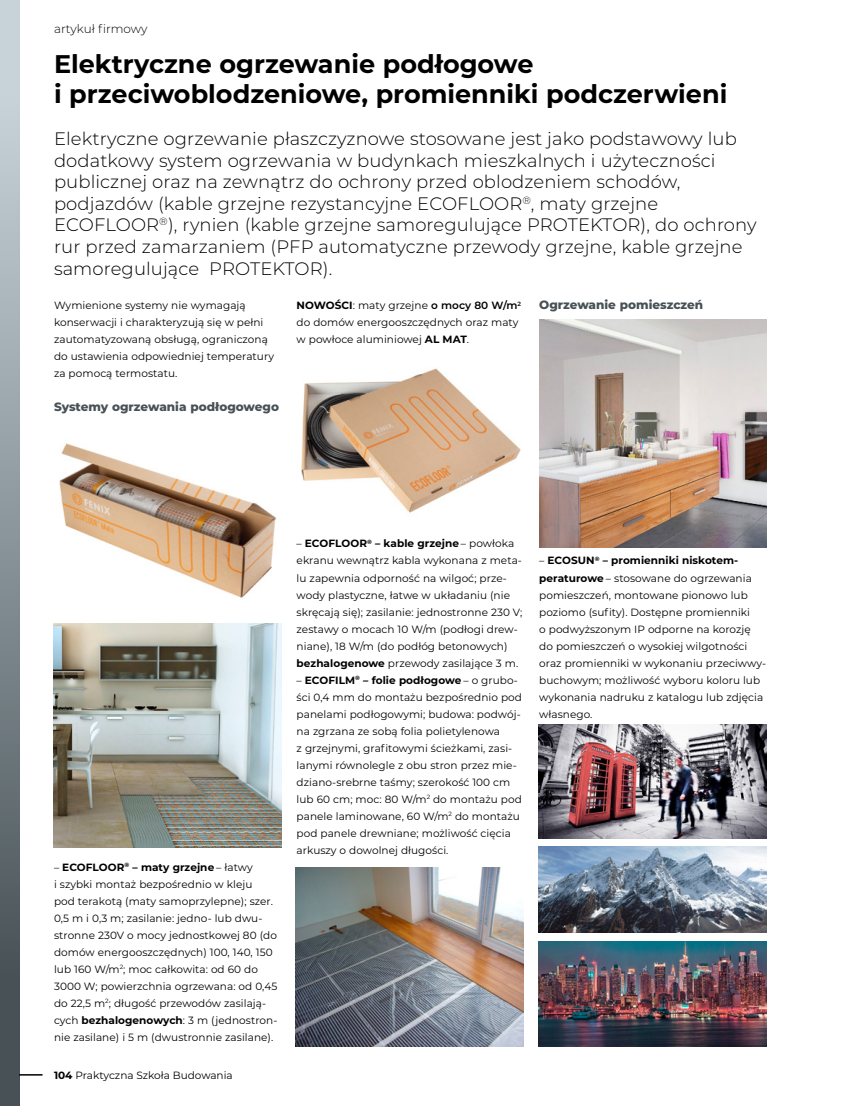
<style>
.page{position:relative;width:851px;height:1106px;background:#fff}
.page>*{position:absolute;margin:0;border:0;box-sizing:border-box;transform-origin:0 0}
.t1{font:700 25.5px/30.6px "Montserrat";color:#000}
.t2{font:300 18px/21.6px "Montserrat";letter-spacing:.005em;color:#000}
.t3{font:800 12px "Montserrat";color:#485156}
.t4{font:300 12px "Montserrat";color:#000}
.t5{font:10.5px/17px "Montserrat";letter-spacing:.005em;color:#000}
.s1{font-weight:700}
.s2{font-weight:600}
</style>
<div class="page">
<div style="left:0;top:0;width:19px;height:1106px;background:linear-gradient(to bottom,#d2dde5,#3c464a)"></div>
<svg style="left:19px;top:1074px;width:24px;height:1px"></svg>
<img style="left:59px;top:443px;width:218px;height:155px">
<img style="left:54px;top:623px;width:228px;height:224px">
<img style="left:301px;top:368px;width:220px;height:145px">
<img style="left:295px;top:867px;width:228px;height:179px">
<img style="left:539px;top:319px;width:227px;height:228px">
<img style="left:538px;top:724px;width:228px;height:114px">
<img style="left:538px;top:941px;width:228px;height:105px">
<img style="left:538px;top:847px;width:228px;height:85px">
<p class="t4" style="left:54px;top:20px;width:95px">artykuł firmowy</p>
<h1 class="t1" style="left:54px;top:47px;width:674px">Elektryczne ogrzewanie podłogowe<br>i przeciwoblodzeniowe, promienniki podczerwieni</h1>
<p class="t2" style="left:54px;top:127px;width:704px">Elektryczne ogrzewanie płaszczyznowe stosowane jest jako podstawowy lub dodatkowy system ogrzewania w budynkach mieszkalnych i użyteczności publicznej oraz na zewnątrz do ochrony przed oblodzeniem schodów, podjazdów (kable grzejne rezystancyjne ECOFLOOR<sup>®</sup>, maty grzejne ECOFLOOR<sup>®</sup>), rynien (kable grzejne samoregulujące PROTEKTOR), do ochrony rur przed zamarzaniem (PFP automatyczne przewody grzejne, kable grzejne samoregulujące PROTEKTOR).</p>
<p class="t5" style="left:54px;top:297px;width:222px">Wymienione systemy nie wymagają konserwacji i charakteryzują się w pełni zautomatyzowaną obsługą, ograniczoną do ustawienia odpowiedniej temperatury za pomocą termostatu.</p>
<p class="t3" style="left:54px;top:398px;width:226px">Systemy ogrzewania podłogowego</p>
<p class="t5" style="left:296px;top:297px;width:226px"><span class="s1">NOWOŚCI</span>: maty grzejne <span class="s2">o mocy 80 W/m</span><sup>2 </sup>do domów energooszczędnych oraz maty w powłoce aluminiowej <span class="s1">AL MAT</span>.</p>
<p class="t3" style="left:539px;top:296px;width:165px">Ogrzewanie pomieszczeń</p>
<p class="t5" style="left:54px;top:858px;width:225px">– <span class="s1">ECOFLOOR</span><sup>®</sup> <span class="s1">– maty grzejne</span> – łatwy<br>i szybki montaż bezpośrednio w kleju<br>pod terakotą (maty samoprzylepne); szer.<br>0,5 m i 0,3 m; zasilanie: jedno- lub dwu&shy;stronne 230V o mocy jednostkowej 80 (do domów energooszczędnych) 100, 140, 150 lub 160 W/m<sup>2</sup>; moc całkowita: od 60 do 3000 W; powierzchnia ogrzewana: od 0,45 do 22,5 m<sup>2</sup>; długość przewodów zasilają&shy;cych <span class="s1">bezhalogenowych</span>: 3 m (jednostron&shy;nie zasilane) i 5 m (dwustronnie zasilane).</p>
<p class="t5" style="left:54px;top:1066px;width:180px"><span class="s1">104</span> Praktyczna Szkoła Budowania</p>
<p class="t5" style="left:296px;top:535px;width:227px">– <span class="s1">ECOFLOOR</span><sup>®</sup> <span class="s1">– kable grzejne</span> – powłoka ekranu wewnątrz kabla wykonana z meta&shy;lu zapewnia odporność na wilgoć; prze&shy;wody plastyczne, łatwe w układaniu (nie skręcają się); zasilanie: jednostronne 230 V; zestawy o mocach 10 W/m (podłogi drew&shy;niane), 18 W/m (do podłóg betonowych) <span class="s1">bezhalogenowe</span> przewody zasilające 3 m.</p>
<p class="t5" style="left:296px;top:671px;width:227px">– <span class="s1">ECOFILM</span><sup>®</sup> <span class="s1">– folie podłogowe</span> – o grubo&shy;ści 0,4 mm do montażu bezpośrednio pod panelami podłogowymi; budowa: podwój&shy;na zgrzana ze sobą folia polietylenowa<br>z grzejnymi, grafitowymi ścieżkami, zasi&shy;lanymi równolegle z obu stron przez mie&shy;dziano-srebrne taśmy; szerokość 100 cm lub 60 cm; moc: 80 W/m<sup>2</sup> do montażu pod panele laminowane, 60 W/m<sup>2</sup> do montażu pod panele drewniane; możliwość cięcia arkuszy o dowolnej długości.</p>
<p class="t5" style="left:539px;top:552px;width:228px">– <span class="s1">ECOSUN</span><sup>®</sup> <span class="s1">– promienniki niskotem&shy;peraturowe</span> – stosowane do ogrzewania pomieszczeń, montowane pionowo lub poziomo (sufity). Dostępne promienniki<br>o podwyższonym IP odporne na korozję do pomieszczeń o wysokiej wilgotności oraz promienniki w wykonaniu przeciwwy&shy;buchowym; możliwość wyboru koloru lub wykonania nadruku z katalogu lub zdjęcia własnego.</p>
</div>
